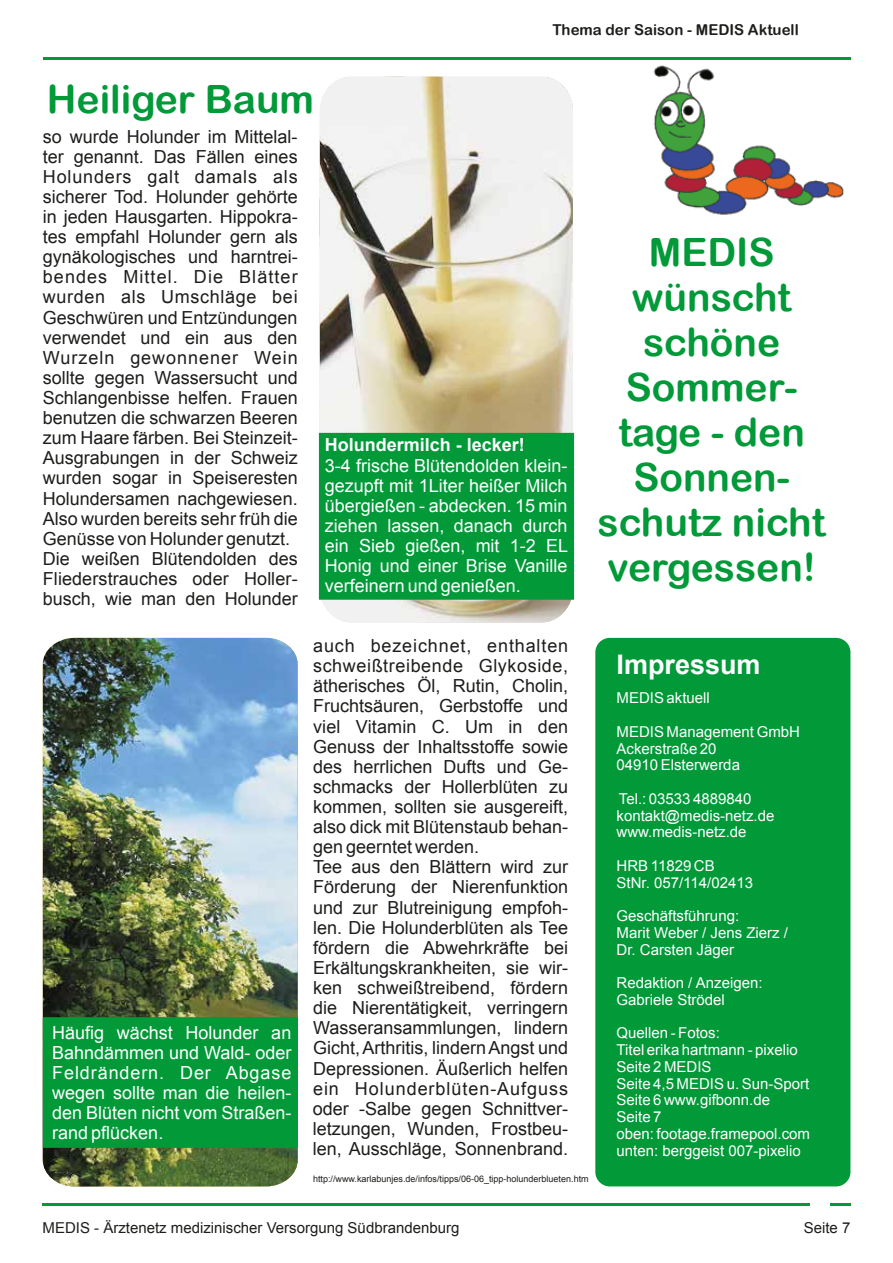
<style>
.page{position:relative;width:893px;height:1263px;background:#fff}
.page>*{position:absolute;margin:0;border:0;box-sizing:border-box;transform-origin:0 0}
.t1{font:39px/45.2px "Arial Rounded MT Bold";color:#029939;text-align:center}
.t2{font:700 27px "Arial";color:#fff}
.t3{font:18px/20.1px "Arial";color:#1d1d1b}
.t4{font:18px/20.1px "Arial";color:#fff;text-align:justify}
.t5{font:700 18px "Arial";color:#fff}
.t6{font:15px/16.8px "Arial";color:#fff}
.t7{font:15px "Arial";color:#1d1d1b}
.t8{font:15px "Arial Rounded MT Bold";color:#1d1d1b}
.t9{font:9px "Arial";color:#1d1d1b}
</style>
<div class="page">
<img style="left:320px;top:77px;width:252px;height:545px">
<img style="left:43px;top:638px;width:255px;height:548px">
<hr style="left:830px;top:1203px;width:20px;height:2px;background:#029939">
<hr style="left:43px;top:1203px;width:767px;height:2px;background:#029939">
<hr style="left:43px;top:57px;width:807px;height:3px;background:#029939">
<div style="left:595px;top:638px;width:255px;height:548px;background:#029939;border-radius:14px"></div>
<div style="left:43px;top:1017px;width:255px;height:131px;background:#029939"></div>
<div style="left:319px;top:433px;width:255px;height:167px;background:#029939"></div>
<img style="left:653px;top:65px;width:191px;height:150px">
<p class="t8" style="left:552px;top:21px;width:248px">Thema der Saison - MEDIS Aktuell</p>
<h1 class="t1" style="left:47px;top:77px;width:269px">Heiliger Baum</h1>
<p class="t3" style="left:43px;top:126px;width:256px">so wurde Holunder im Mittelal&shy;ter genannt. Das Fällen eines<br>Holunders galt damals als sicherer Tod. Holunder gehörte in jeden Hausgarten. Hippokra&shy;tes empfahl Holunder gern als gynäkologisches und harntrei&shy;bendes Mittel. Die Blätter wurden als Umschläge bei<br>Geschwüren und Entzündungen verwendet und ein aus den<br>Wurzeln gewonnener Wein sollte gegen Wassersucht und<br>Schlangenbisse helfen. Frauen benutzen die schwarzen Beeren zum Haare färben. Bei Steinzeit-<br>Ausgrabungen in der Schweiz wurden sogar in Speiseresten<br>Holundersamen nachgewiesen.<br>Also wurden bereits sehr früh die<br>Genüsse von Holunder genutzt.<br>Die weißen Blütendolden des<br>Fliederstrauches oder Holler&shy;busch, wie man den Holunder</p>
<p class="t5" style="left:325px;top:433px;width:202px">Holundermilch - lecker!</p>
<p class="t4" style="left:325px;top:455px;width:245px">3-4 frische Blütendolden klein&shy;gezupft mit 1Liter heißer Milch übergießen - abdecken. 15 min ziehen lassen, danach durch ein Sieb gießen, mit 1-2 EL Honig und einer Brise Vanille verfeinern und genießen.</p>
<h1 class="t1" style="left:598px;top:229px;width:229px">MEDIS wünscht schöne<br>Sommer&shy;tage - den<br>Sonnen&shy;schutz nicht vergessen!</h1>
<p class="t4" style="left:52px;top:1022px;width:241px">Häufig wächst Holunder an Bahndämmen und Wald- oder Feldrändern. Der Abgase wegen sollte man die heilen&shy;den Blüten nicht vom Straßen&shy;rand pflücken.</p>
<p class="t3" style="left:313px;top:636px;width:257px">auch bezeichnet, enthalten schweißtreibende Glykoside, ätherisches Öl, Rutin, Cholin,<br>Fruchtsäuren, Gerbstoffe und viel Vitamin C. Um in den<br>Genuss der Inhaltsstoffe sowie des herrlichen Dufts und Ge&shy;schmacks der Hollerblüten zu kommen, sollten sie ausgereift, also dick mit Blütenstaub behan&shy;gen geerntet werden.<br>Tee aus den Blättern wird zur<br>Förderung der Nierenfunktion und zur Blutreinigung empfoh&shy;len. Die Holunderblüten als Tee fördern die Abwehrkräfte bei<br>Erkältungskrankheiten, sie wir&shy;ken schweißtreibend, fördern die Nierentätigkeit, verringern<br>Wasseransammlungen, lindern<br>Gicht, Arthritis, lindern Angst und<br>Depressionen. Äußerlich helfen ein Holunderblüten-Aufguss oder -Salbe gegen Schnittver&shy;letzungen, Wunden, Frostbeu&shy;len, Ausschläge, Sonnenbrand.</p>
<p class="t9" style="left:313px;top:1173px;width:277px">http://www.karlabunjes.de/infos/tipps/06-06_tipp-holunderblueten.htm</p>
<h2 class="t2" style="left:617px;top:646px;width:146px">Impressum</h2>
<p class="t6" style="left:617px;top:690px;width:95px">MEDIS aktuell</p>
<p class="t6" style="left:617px;top:723px;width:185px">MEDIS Management GmbH<br>Ackerstraße 20<br>04910 Elsterwerda</p>
<p class="t6" style="left:617px;top:790px;width:159px">Tel.: 03533 4889840 kontakt@medis-netz.de www.medis-netz.de</p>
<p class="t6" style="left:617px;top:857px;width:138px">HRB 11829 CB<br>StNr. 057/114/02413</p>
<p class="t6" style="left:617px;top:908px;width:173px">Geschäftsführung:<br>Marit Weber / Jens Zierz /<br>Dr. Carsten Jäger</p>
<p class="t6" style="left:617px;top:975px;width:147px">Redaktion / Anzeigen:<br>Gabriele Strödel</p>
<p class="t6" style="left:617px;top:1025px;width:195px">Quellen - Fotos:<br>Titel erika hartmann - pixelio<br>Seite 2 MEDIS<br>Seite 4,5 MEDIS u. Sun-Sport<br>Seite 6 www.gifbonn.de<br>Seite 7<br>oben: footage.framepool.com unten: berggeist 007-pixelio</p>
<p class="t7" style="left:43px;top:1218px;width:418px">MEDIS - Ärztenetz medizinischer Versorgung Südbrandenburg</p>
<p class="t7" style="left:804px;top:1218px;width:48px">Seite 7</p>
</div>
